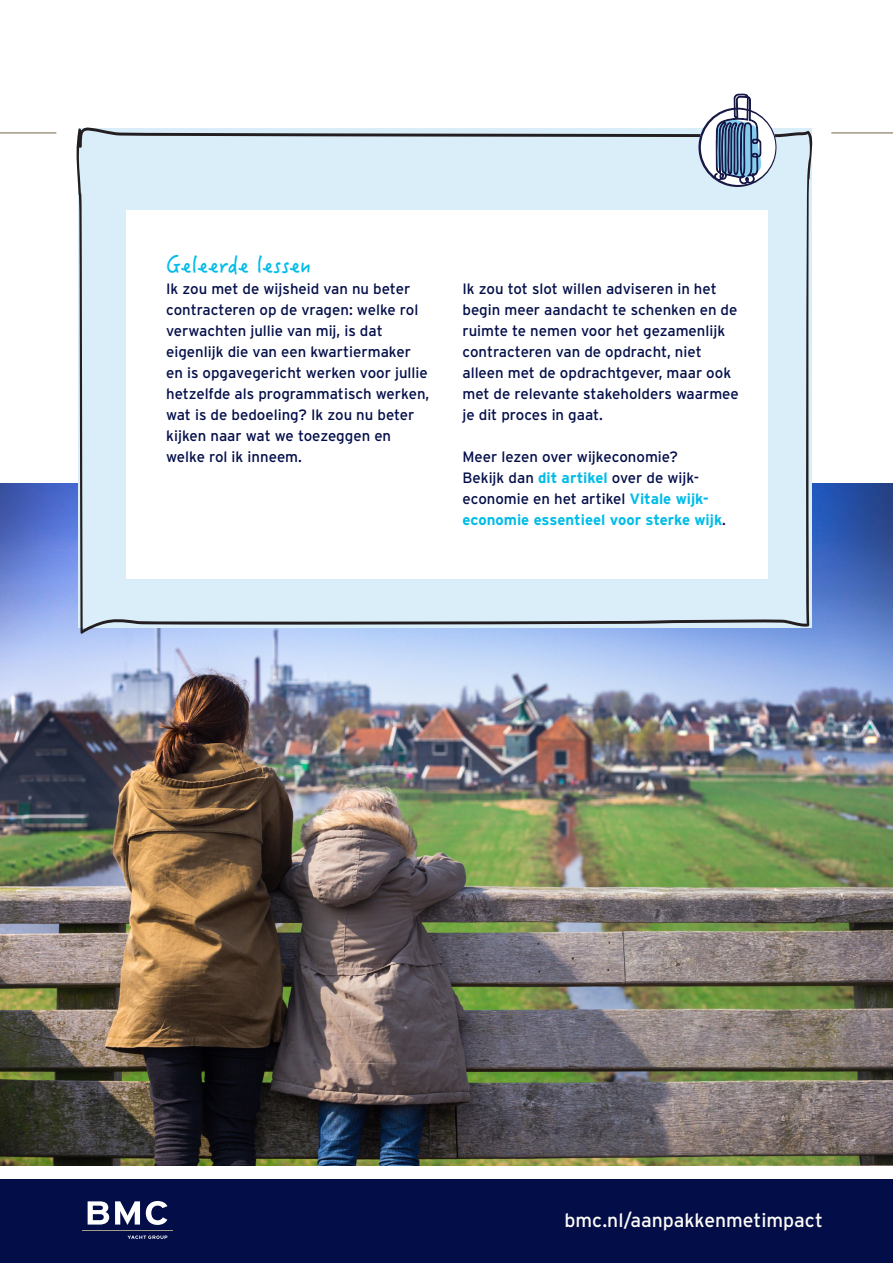
<style>
.page{position:relative;width:893px;height:1263px;background:#fff}
.page>*{position:absolute;margin:0;border:0;box-sizing:border-box;transform-origin:0 0}
.Bodytekst_-_Donkerblauw{font:22.5px "Hanzi Pen SC W5";color:#02bce8}
.t1{font:19.35px "Interstate";color:#fefcf9}
.Bodytekst_-_Donkerblauw-2{font:15px/21px "Interstate";color:#030e49}
.s1{font-weight:700;color:#02bce8}
</style>
<div class="page">
<img style="left:0;top:483px;width:893px;height:683px">
<svg style="left:76px;top:127px;width:737px;height:507px;background:#c5d8e3"></svg>
<svg style="left:698px;top:93px;width:78px;height:108px"></svg>
<div style="left:126px;top:210px;width:641px;height:368px;background:#fff"></div>
<div style="left:0;top:1179px;width:893px;height:84px;background:#030e49"></div>
<hr style="left:82px;top:1230px;width:91px;height:1px;background:#a49c87">
<svg style="left:88px;top:1201px;width:21px;height:23px"></svg>
<svg style="left:115px;top:1201px;width:25px;height:24px"></svg>
<svg style="left:146px;top:1201px;width:21px;height:24px"></svg>
<svg style="left:127px;top:1235px;width:40px;height:4px"></svg>
<hr style="left:0;top:132px;width:56px;height:2px;background:#a49c87">
<hr style="left:831px;top:132px;width:62px;height:2px;background:#a49c87">
<p class="Bodytekst_-_Donkerblauw" style="left:166px;top:250px;width:146px">Geleerde lessen</p>
<p class="Bodytekst_-_Donkerblauw-2" style="left:166px;top:278px;width:265px">Ik zou met de wijsheid van nu beter contracteren op de vragen: welke rol verwachten jullie van mij, is dat eigenlijk die van een kwartiermaker en is opgavegericht werken voor jullie hetzelfde als programmatisch werken, wat is de bedoeling? Ik zou nu beter kijken naar wat we toezeggen en welke rol ik inneem.</p>
<p class="Bodytekst_-_Donkerblauw-2" style="left:462px;top:278px;width:278px">Ik zou tot slot willen adviseren in het begin meer aandacht te schenken en de ruimte te nemen voor het gezamenlijk contracteren van de opdracht, niet alleen met de opdrachtgever, maar ook met de relevante stakeholders waarmee je dit proces in gaat.</p>
<p class="Bodytekst_-_Donkerblauw-2" style="left:462px;top:446px;width:265px">Meer lezen over wijkeconomie?<br>Bekijk dan <span class="s1">dit artikel</span> over de wijk&shy;economie en het artikel <span class="s1">Vitale wijk&shy;economie essentieel voor sterke wijk</span>.</p>
<p class="t1" style="left:564px;top:1209px;width:260px">bmc.nl/aanpakkenmetimpact</p>
</div>
